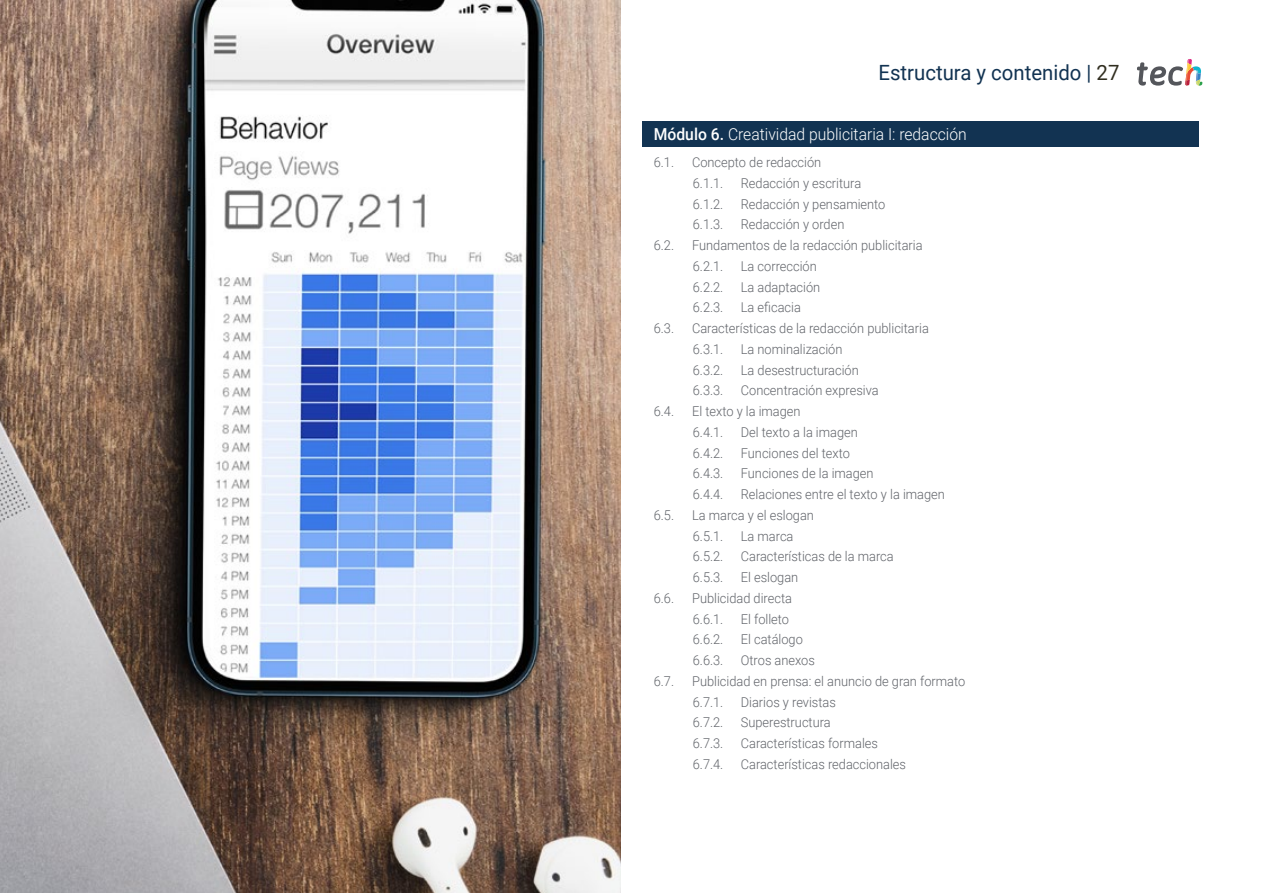
<style>
.page{position:relative;width:1263px;height:893px;background:#fff}
.page>*{position:absolute;margin:0;border:0;box-sizing:border-box;transform-origin:0 0}
.t1{font:21px "Roboto";color:#123352}
.t2{font:300 16.5px "Roboto";color:#fff;scale:.95 1}
.t3{font:300 13.5px/20.7px "Roboto";color:#61646a;scale:.95 1}
.s1{color:#312e20}
.s2{font-weight:500}
</style>
<div class="page">
<img style="left:0;top:0;width:621px;height:893px">
<svg style="left:1137px;top:59px;width:65px;height:27px"></svg>
<div style="left:643px;top:121px;width:556px;height:25px;background:#123352"></div>
<h1 class="t1" style="left:878px;top:57px;width:242px">Estructura y contenido | <span class="s1">27</span></h1>
<p class="t2" style="left:654px;top:122px;width:331px"><span class="s2">Módulo 6.</span> Creatividad publicitaria I: redacción</p>
<p class="t3" style="left:654px;top:151px;width:23px">6.1.</p>
<p class="t3" style="left:692px;top:151px;width:137px">Concepto de redacción<br>6.1.1.</p>
<p class="t3" style="left:741px;top:172px;width:128px">Redacción y escritura</p>
<p class="t3" style="left:693px;top:193px;width:34px">6.1.2.</p>
<p class="t3" style="left:741px;top:193px;width:154px">Redacción y pensamiento</p>
<p class="t3" style="left:693px;top:214px;width:34px">6.1.3.</p>
<p class="t3" style="left:741px;top:214px;width:111px">Redacción y orden</p>
<p class="t3" style="left:654px;top:234px;width:23px">6.2.</p>
<p class="t3" style="left:692px;top:234px;width:244px">Fundamentos de la redacción publicitaria<br>6.2.1.</p>
<p class="t3" style="left:741px;top:255px;width:81px">La corrección</p>
<p class="t3" style="left:693px;top:276px;width:34px">6.2.2.</p>
<p class="t3" style="left:741px;top:276px;width:85px">La adaptación</p>
<p class="t3" style="left:693px;top:297px;width:34px">6.2.3.</p>
<p class="t3" style="left:741px;top:297px;width:65px">La eficacia</p>
<p class="t3" style="left:654px;top:317px;width:23px">6.3.</p>
<p class="t3" style="left:692px;top:317px;width:251px">Características de la redacción publicitaria<br>6.3.1.</p>
<p class="t3" style="left:741px;top:338px;width:109px">La nominalización</p>
<p class="t3" style="left:693px;top:359px;width:34px">6.3.2.</p>
<p class="t3" style="left:741px;top:359px;width:126px">La desestructuración</p>
<p class="t3" style="left:693px;top:380px;width:34px">6.3.3.</p>
<p class="t3" style="left:741px;top:380px;width:147px">Concentración expresiva</p>
<p class="t3" style="left:654px;top:400px;width:23px">6.4.</p>
<p class="t3" style="left:692px;top:400px;width:116px">El texto y la imagen<br>6.4.1.</p>
<p class="t3" style="left:741px;top:421px;width:125px">Del texto a la imagen</p>
<p class="t3" style="left:693px;top:442px;width:34px">6.4.2.</p>
<p class="t3" style="left:741px;top:442px;width:116px">Funciones del texto</p>
<p class="t3" style="left:693px;top:463px;width:34px">6.4.3.</p>
<p class="t3" style="left:741px;top:463px;width:141px">Funciones de la imagen</p>
<p class="t3" style="left:693px;top:483px;width:34px">6.4.4.</p>
<p class="t3" style="left:741px;top:483px;width:216px">Relaciones entre el texto y la imagen</p>
<p class="t3" style="left:654px;top:504px;width:23px">6.5.</p>
<p class="t3" style="left:692px;top:504px;width:130px">La marca y el eslogan<br>6.5.1.</p>
<p class="t3" style="left:741px;top:525px;width:57px">La marca</p>
<p class="t3" style="left:693px;top:546px;width:34px">6.5.2.</p>
<p class="t3" style="left:741px;top:546px;width:162px">Características de la marca</p>
<p class="t3" style="left:693px;top:566px;width:34px">6.5.3.</p>
<p class="t3" style="left:741px;top:566px;width:62px">El eslogan</p>
<p class="t3" style="left:654px;top:587px;width:23px">6.6.</p>
<p class="t3" style="left:692px;top:587px;width:107px">Publicidad directa<br>6.6.1.</p>
<p class="t3" style="left:741px;top:608px;width:52px">El folleto</p>
<p class="t3" style="left:693px;top:629px;width:34px">6.6.2.</p>
<p class="t3" style="left:741px;top:629px;width:67px">El catálogo</p>
<p class="t3" style="left:693px;top:649px;width:34px">6.6.3.</p>
<p class="t3" style="left:741px;top:649px;width:80px">Otros anexos</p>
<p class="t3" style="left:654px;top:670px;width:23px">6.7.</p>
<p class="t3" style="left:692px;top:670px;width:289px">Publicidad en prensa: el anuncio de gran formato<br>6.7.1.</p>
<p class="t3" style="left:741px;top:691px;width:102px">Diarios y revistas</p>
<p class="t3" style="left:693px;top:712px;width:34px">6.7.2.</p>
<p class="t3" style="left:741px;top:712px;width:96px">Superestructura</p>
<p class="t3" style="left:693px;top:732px;width:34px">6.7.3.</p>
<p class="t3" style="left:741px;top:732px;width:146px">Características formales</p>
<p class="t3" style="left:693px;top:753px;width:34px">6.7.4.</p>
<p class="t3" style="left:741px;top:753px;width:175px">Características redaccionales</p>
</div>
